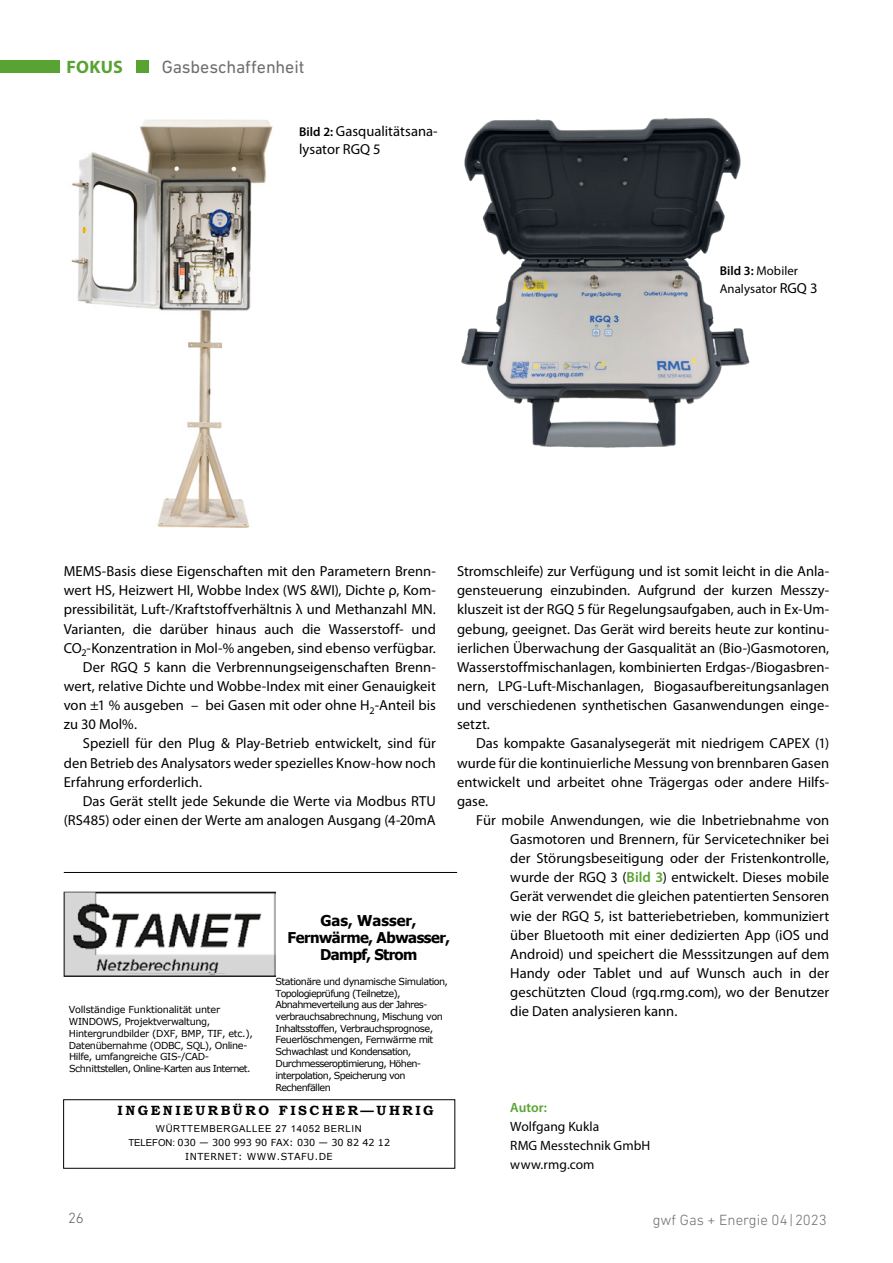
<style>
.page{position:relative;width:893px;height:1263px;background:#fff}
.page>*{position:absolute;margin:0;border:0;box-sizing:border-box;transform-origin:0 0}
.t1{font:18px "DIN Next LT Pro";letter-spacing:-.01em;color:#706f6f}
.t2{font:700 18px "Myriad Pro";letter-spacing:.015em;color:#58a332}
.t3{font:300 15px "DIN Next LT Pro";color:#706f6f}
.t4{font:300 15px "DIN Next LT Pro";color:#646363}
.t5{font:700 14.85px/16.8px "Tahoma";letter-spacing:-.03em;color:#000;text-align:center}
.WA_Fließtext_Einzug{font:14.55px/19.2px "Myriad Pro";letter-spacing:.005em;color:#000;text-align:justify}
.WA_Fließtext{font:14.55px/19.2px "Myriad Pro";letter-spacing:.005em;color:#000;text-align:justify}
.WA_BildTabellenUnter{font:14.55px/18px "Myriad Pro";color:#000}
.WA_Kontakt{font:13.5px "Myriad Pro";letter-spacing:.005em;color:#000}
.WA_Kontakt_Head_Nach{font:600 13.5px "Myriad Pro";letter-spacing:.005em;color:#58a332}
.t6{font:700 13.35px "Bookman Old Style";letter-spacing:.185em;color:#000}
.WA_BildTabellenUnter-2{font:12.75px/18px "Myriad Pro";letter-spacing:.01em;color:#000}
.t7{font:9.6px/11.7px "Verdana";letter-spacing:-.05em;color:#000}
.t8{font:9.6px/14px "Verdana";letter-spacing:.005em;color:#000;text-align:center}
.s1{font-weight:600;font-size:12.75px}
.s2{font-weight:600}
.s3{font-size:14.55px}
.s4{font-weight:600;color:#58a332}
.s5{font-family:"Arial"}
</style>
<div class="page">
<div style="left:136px;top:60px;width:13px;height:13px;background:#58a332"></div>
<div style="left:0;top:60px;width:60px;height:13px;background:#58a332"></div>
<img style="left:71px;top:119px;width:202px;height:409px">
<img style="left:461px;top:118px;width:289px;height:330px">
<img style="left:64px;top:891px;width:211px;height:85px">
<div style="left:63px;top:1099px;width:392px;height:70px;border:1px solid #000"></div>
<hr style="left:127px;top:973px;width:97px;height:1px;background:#c2c2c2">
<hr style="left:64px;top:872px;width:393px;height:1px;background:#000">
<p class="t2" style="left:67px;top:55px;width:58px">FOKUS</p>
<p class="t1" style="left:162px;top:57px;width:144px">Gasbeschaffenheit</p>
<p class="WA_BildTabellenUnter" style="left:299px;top:123px;width:140px"><span class="s1">Bild 2:</span> Gasqualitätsana&shy;lysator RGQ 5</p>
<p class="WA_BildTabellenUnter-2" style="left:720px;top:262px;width:99px"><span class="s2">Bild 3:</span> Mobiler<br>Analysator <span class="s3">RGQ 3</span></p>
<p class="WA_Fließtext" style="left:64px;top:562px;width:374px">MEMS-Basis diese Eigenschaften mit den Parametern Brenn&shy;wert HS, Heizwert HI, Wobbe Index (WS &amp;WI), Dichte ρ, Kom&shy;pressibilität, Luft-/Kraftstoffverhältnis λ und Methanzahl MN.<br>Varianten, die darüber hinaus auch die Wasserstoff- und CO<sub>2</sub>-Konzentration in Mol-% angeben, sind ebenso verfügbar.</p>
<p class="WA_Fließtext_Einzug" style="left:64px;top:658px;width:374px;text-indent:19px">Der RGQ 5 kann die Verbrennungseigenschaften Brenn&shy;wert, relative Dichte und Wobbe-Index mit einer Genauigkeit von ±1 % ausgeben – bei Gasen mit oder ohne H<sub>2</sub>-Anteil bis zu 30 Mol%.</p>
<p class="WA_Fließtext_Einzug" style="left:64px;top:734px;width:374px;text-indent:19px">Speziell für den Plug &amp; Play-Betrieb entwickelt, sind für den Betrieb des Analysators weder spezielles Know-how noch Erfahrung erforderlich.</p>
<p class="WA_Fließtext_Einzug" style="left:64px;top:791px;width:374px;text-align:right">Das Gerät stellt jede Sekunde die Werte via Modbus RTU (RS485) oder einen der Werte am analogen Ausgang (4-20mA</p>
<p class="WA_Fließtext_Einzug" style="left:457px;top:562px;width:374px">Stromschleife) zur Verfügung und ist somit leicht in die Anla&shy;gensteuerung einzubinden. Aufgrund der kurzen Messzy&shy;kluszeit ist der RGQ 5 für Regelungsaufgaben, auch in Ex-Um&shy;gebung, geeignet. Das Gerät wird bereits heute zur kontinu&shy;ierlichen Überwachung der Gasqualität an (Bio-)Gasmotoren, Wasserstoffmischanlagen, kombinierten Erdgas-/Biogasbren&shy;nern, LPG-Luft-Mischanlagen, Biogasaufbereitungsanlagen und verschiedenen synthetischen Gasanwendungen einge&shy;setzt.</p>
<p class="WA_Fließtext_Einzug" style="left:457px;top:734px;width:374px;text-indent:19px">Das kompakte Gasanalysegerät mit niedrigem CAPEX (1) wurde für die kontinuierliche Messung von brennbaren Gasen entwickelt und arbeitet ohne Trägergas oder andere Hilfs&shy;gase.</p>
<p class="WA_Fließtext_Einzug" style="left:510px;top:811px;width:320px;text-indent:-34px">Für mobile Anwendungen, wie die Inbetriebnahme von Gasmotoren und Brennern, für Servicetechniker bei der Störungsbeseitigung oder der Fristenkontrolle, wurde der RGQ 3 (<span class="s4">Bild 3</span>) entwickelt. Dieses mobile Gerät verwendet die gleichen patentierten Sensoren wie der RGQ 5, ist batteriebetrieben, kommuniziert über Bluetooth mit einer dedizierten App (iOS und Android) und speichert die Messsitzungen auf dem Handy oder Tablet und auf Wunsch auch in der geschützten Cloud (rgq.rmg.com), wo der Benutzer die Daten analysieren kann.</p>
<p class="t5" style="left:287px;top:911px;width:164px">Gas, Wasser,<br>Fernwärme, Abwasser,<br>Dampf, Strom</p>
<p class="t7" style="left:275px;top:975px;width:174px">Stationäre und dynamische Simulation, Topologieprüfung (Teilnetze), Abnahmeverteilung aus der Jahres&shy;verbrauchsabrechnung, Mischung von Inhaltsstoffen, Verbrauchsprognose, Feuerlöschmengen, Fernwärme mit Schwachlast und Kondensation, Durchmesseroptimierung, Höhen&shy;interpolation, Speicherung von Rechenfällen</p>
<p class="t7" style="left:69px;top:1004px;width:186px">Vollständige Funktionalität unter WINDOWS, Projektverwaltung, Hintergrundbilder (DXF, BMP, TIF, etc.), Datenübernahme (ODBC, SQL), Online-Hilfe, umfangreiche GIS-/CAD-Schnittstellen, Online-Karten aus Internet.</p>
<p class="t6" style="left:118px;top:1103px;width:318px">INGENIEURBÜRO FISCHER—UHRIG</p>
<p class="t8" style="left:128px;top:1122px;width:263px"><span class="s5">WÜRTTEMBERGALLEE 27 14052 BERLIN<br>TELEFON:</span> 030 — 300 993 90 FAX: 030 — 30 82 42 12<br>INTERNET: WWW.STAFU.DE</p>
<p class="WA_Kontakt_Head_Nach" style="left:510px;top:1099px;width:38px">Autor:</p>
<p class="WA_Kontakt" style="left:510px;top:1119px;width:91px">Wolfgang Kukla</p>
<p class="WA_Kontakt" style="left:510px;top:1138px;width:142px">RMG Messtechnik GmbH</p>
<p class="WA_Kontakt" style="left:510px;top:1157px;width:86px">www.rmg.com</p>
<p class="t4" style="left:68px;top:1209px;width:17px">26</p>
<p class="t3" style="left:653px;top:1211px;width:175px">gwf Gas + Energie 04|2023</p>
</div>
